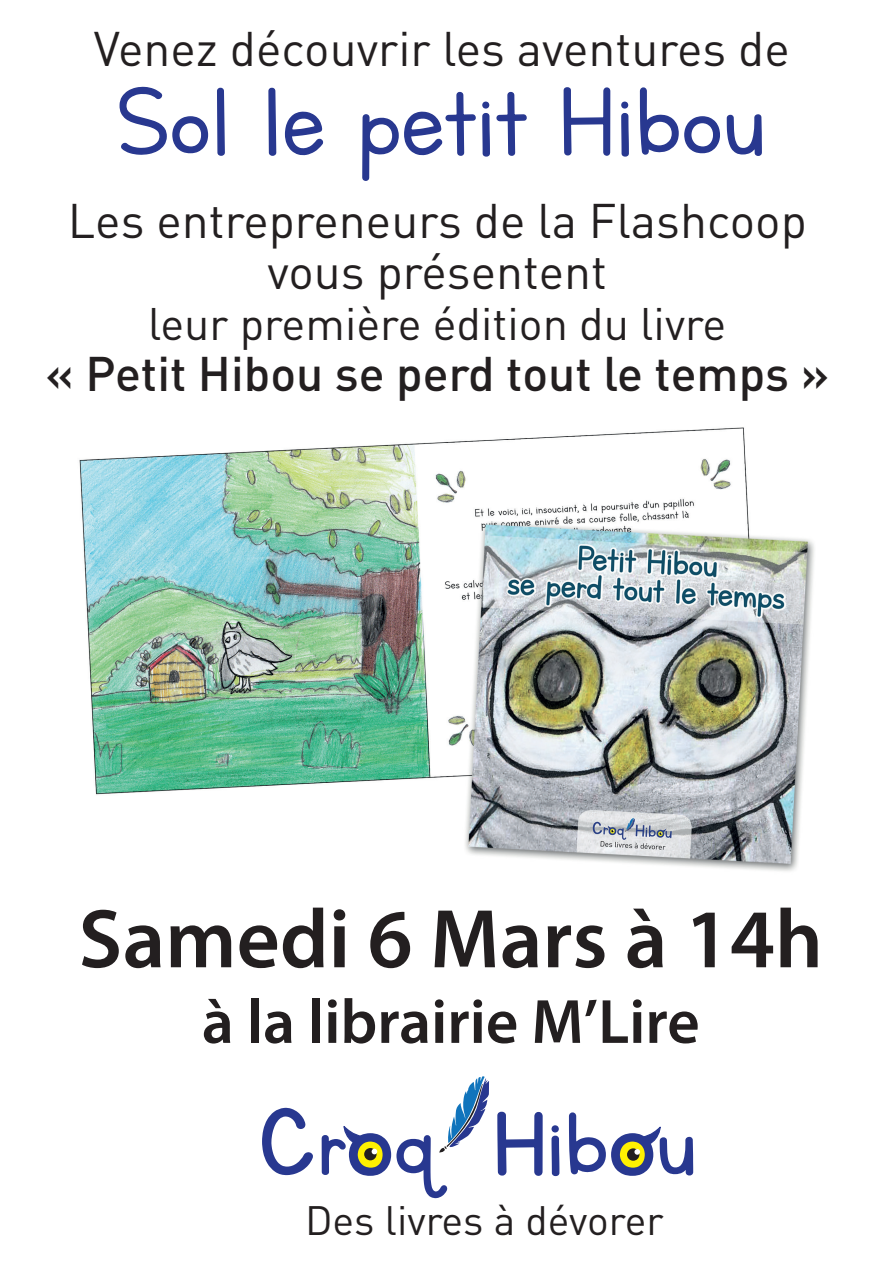
<style>
.page{position:relative;width:893px;height:1263px;background:#fff}
.page>*{position:absolute;margin:0;border:0;box-sizing:border-box;transform-origin:0 0}
.t1{font:112.5px "Lettersfor Learners";color:#283890}
.t2{font:102.15px "Lettersfor Learners";color:#283890}
.t3{font:600 84px "Myriad Pro";color:#231f20}
.t4{font:600 63px "Myriad Pro";color:#231f20}
.t5{font:48px/51px "DIN";color:#231f20;text-align:center}
.t6{font:500 48px "DIN";color:#231f20}
.t7{font:45px "DIN";color:#231f20}
.t8{font:40.65px "DIN";color:#231f20}
.s1{font-size:108.9px}
.s2{font-size:128.25px}
</style>
<div class="page">
<img style="left:79px;top:427px;width:735px;height:444px">
<svg style="left:119px;top:86px;width:90px;height:69px"></svg>
<svg style="left:217px;top:87px;width:8px;height:69px"></svg>
<svg style="left:268px;top:87px;width:9px;height:69px"></svg>
<svg style="left:284px;top:111px;width:39px;height:45px"></svg>
<svg style="left:362px;top:91px;width:128px;height:90px"></svg>
<svg style="left:563px;top:87px;width:48px;height:69px"></svg>
<svg style="left:621px;top:101px;width:8px;height:56px"></svg>
<svg style="left:639px;top:87px;width:123px;height:69px"></svg>
<svg style="left:495px;top:91px;width:50px;height:1085px"></svg>
<svg style="left:551px;top:1125px;width:9px;height:52px"></svg>
<svg style="left:262px;top:1072px;width:243px;height:127px"></svg>
<svg style="left:568px;top:1112px;width:126px;height:64px"></svg>
<p class="t5" style="left:94px;top:22px;width:698px">Venez découvrir les aventures de</p>
<h1 class="t1" style="left:117px;top:62px;width:651px">Sol le petit Hibou</h1>
<p class="t5" style="left:68px;top:194px;width:741px">Les entrepreneurs de la Flashcoop vous présentent</p>
<p class="t7" style="left:148px;top:296px;width:580px">leur première édition du livre</p>
<p class="t6" style="left:45px;top:343px;width:785px">« Petit Hibou se perd tout le temps »</p>
<h3 class="t3" style="left:79px;top:885px;width:746px">Samedi 6 Mars à 14h</h3>
<h3 class="t4" style="left:202px;top:982px;width:499px">à la librairie M’Lire</h3>
<h2 class="t2" style="left:260px;top:1090px;width:439px"><span class="s1">C</span>r<span class="s2">o</span>q Hib<span class="s2">o</span>u</h2>
<p class="t8" style="left:305px;top:1194px;width:360px">Des livres à dévorer</p>
</div>
